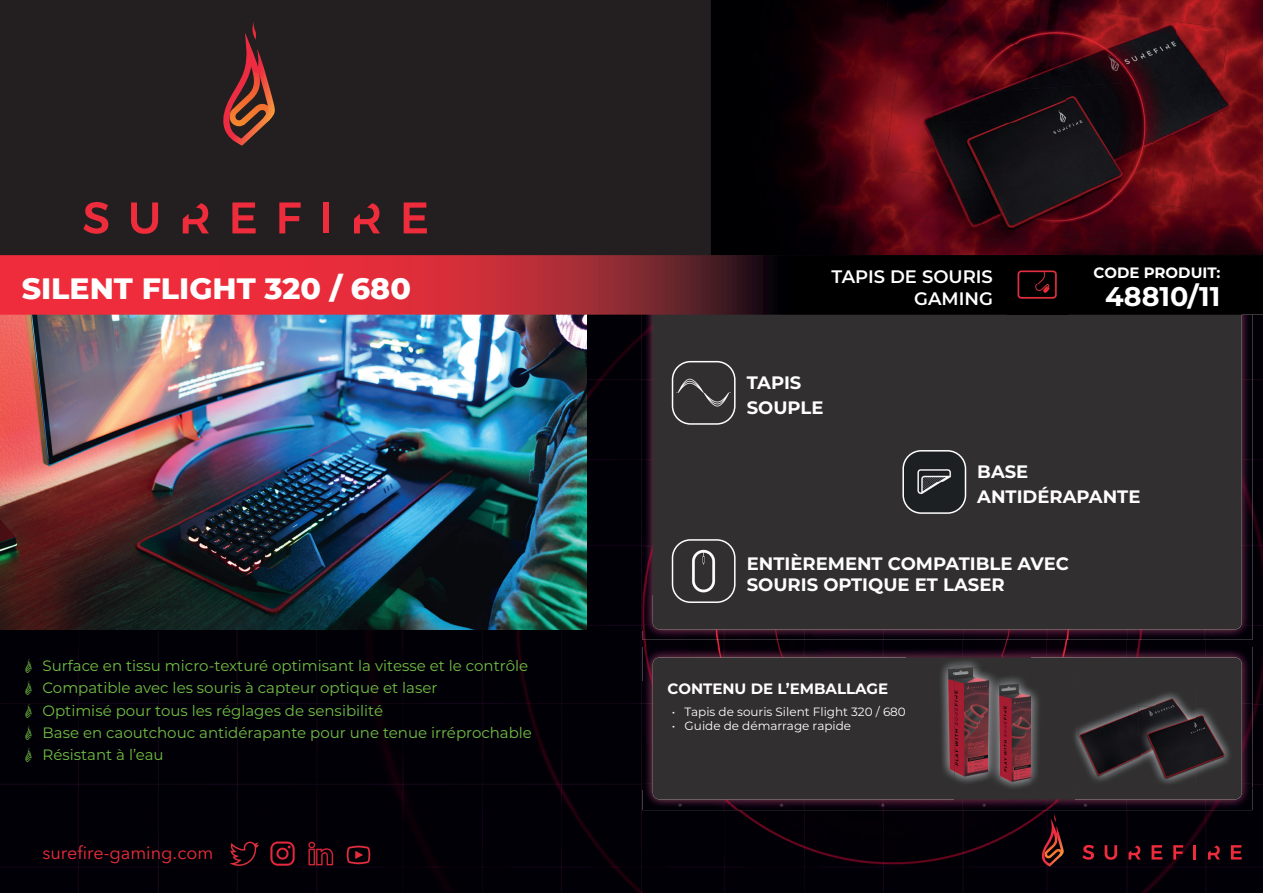
<style>
.page{position:relative;width:1263px;height:893px;background:#fff}
.page>*{position:absolute;margin:0;border:0;box-sizing:border-box;transform-origin:0 0}
.t1{font:800 30px "Montserrat";color:#fff}
.t2{font:700 27px "Montserrat";color:#fff}
.t3{font:700 18px/25.5px "Montserrat";color:#fff}
.t4{font:18px "Avenir Next LT Pro";color:#ee2c3b}
.t5{font:600 18px/21.6px "Montserrat";color:#fff;text-align:right}
.t6{font:15px/22.2px "Montserrat";color:#71bf44}
.t7{font:700 15px "Montserrat";color:#fff}
.t8{font:12px "Montserrat";color:#fff}
</style>
<div class="page">
<div style="left:0;top:789px;width:1263px;height:104px;background:#020007"></div>
<img style="left:1212px;top:315px;width:51px;height:474px">
<div style="left:0;top:631px;width:1212px;height:51px;background:#010006"></div>
<div style="left:0;top:682px;width:642px;height:107px;background:#010006"></div>
<img style="left:0;top:315px;width:642px;height:316px">
<svg style="left:0;top:0;width:911px;height:255px;background:#20191a"></svg>
<svg style="left:1042px;top:814px;width:22px;height:52px"></svg>
<svg style="left:1082px;top:845px;width:12px;height:15px"></svg>
<svg style="left:1104px;top:845px;width:13px;height:15px"></svg>
<svg style="left:1151px;top:845px;width:11px;height:14px"></svg>
<svg style="left:1173px;top:845px;width:10px;height:14px"></svg>
<hr style="left:1193px;top:845px;width:3px;height:14px;background:#ee2c3b">
<svg style="left:1231px;top:845px;width:11px;height:14px"></svg>
<svg style="left:1128px;top:845px;width:13px;height:14px"></svg>
<svg style="left:1208px;top:845px;width:12px;height:14px"></svg>
<img style="left:304px;top:838px;width:34px;height:31px">
<img style="left:266px;top:837px;width:33px;height:32px">
<img style="left:227px;top:837px;width:34px;height:32px">
<svg style="left:83px;top:202px;width:25px;height:32px"></svg>
<svg style="left:131px;top:202px;width:27px;height:32px"></svg>
<svg style="left:232px;top:202px;width:24px;height:31px"></svg>
<svg style="left:279px;top:202px;width:22px;height:31px"></svg>
<div style="left:323px;top:202px;width:6px;height:31px;background:#ee2c3b"></div>
<svg style="left:404px;top:202px;width:23px;height:31px"></svg>
<svg style="left:183px;top:203px;width:26px;height:30px"></svg>
<svg style="left:354px;top:203px;width:26px;height:30px"></svg>
<svg style="left:222px;top:21px;width:54px;height:125px;background:#5e2d27"></svg>
<img style="left:342px;top:838px;width:34px;height:31px">
<img style="left:642px;top:647px;width:610px;height:163px">
<div style="left:653px;top:657px;width:589px;height:142px;background:#312f30;border-radius:7px"></div>
<img style="left:0;top:315px;width:586px;height:314px">
<img style="left:1018px;top:0;width:245px;height:50px">
<img style="left:1213px;top:50px;width:50px;height:205px">
<img style="left:1163px;top:202px;width:50px;height:53px">
<img style="left:911px;top:218px;width:252px;height:37px">
<img style="left:861px;top:151px;width:76px;height:67px">
<img style="left:1065px;top:209px;width:141px;height:44px">
<img style="left:1176px;top:22px;width:52px;height:180px">
<img style="left:868px;top:0;width:45px;height:152px">
<img style="left:1018px;top:1px;width:158px;height:61px">
<img style="left:913px;top:0;width:105px;height:34px">
<img style="left:884px;top:29px;width:54px;height:147px">
<img style="left:1153px;top:62px;width:54px;height:147px">
<img style="left:1100px;top:55px;width:53px;height:27px">
<img style="left:938px;top:34px;width:162px;height:53px">
<img style="left:906px;top:656px;width:125px;height:2px">
<img style="left:941px;top:660px;width:38px;height:119px">
<img style="left:955px;top:799px;width:119px;height:3px">
<img style="left:955px;top:667px;width:34px;height:116px">
<img style="left:999px;top:677px;width:40px;height:111px">
<img style="left:988px;top:674px;width:11px;height:109px">
<img style="left:939px;top:235px;width:126px;height:8px">
<img style="left:937px;top:193px;width:176px;height:42px">
<img style="left:1113px;top:199px;width:44px;height:33px">
<img style="left:932px;top:87px;width:134px;height:106px">
<img style="left:1066px;top:82px;width:90px;height:122px">
<img style="left:1074px;top:728px;width:5px;height:24px">
<img style="left:1079px;top:737px;width:59px;height:44px">
<img style="left:1079px;top:697px;width:77px;height:40px">
<img style="left:1156px;top:693px;width:31px;height:13px">
<img style="left:1138px;top:706px;width:65px;height:78px">
<img style="left:1142px;top:710px;width:87px;height:72px">
<img style="left:1202px;top:315px;width:50px;height:325px">
<img style="left:642px;top:594px;width:560px;height:46px">
<img style="left:642px;top:315px;width:11px;height:279px">
<div style="left:653px;top:302px;width:589px;height:327px;background:#312f30;border-radius:7px"></div>
<img style="left:675px;top:364px;width:58px;height:58px">
<div style="left:672px;top:361px;width:63px;height:64px;border:2px solid #fff;border-radius:18px"></div>
<img style="left:905px;top:451px;width:60px;height:62px">
<div style="left:902px;top:450px;width:64px;height:64px;border:2px solid #fff;border-radius:18px"></div>
<img style="left:672px;top:540px;width:63px;height:62px">
<div style="left:672px;top:539px;width:63px;height:64px;border:2px solid #fff;border-radius:18px"></div>
<svg style="left:0;top:255px;width:1263px;height:60px;background:#7b1b23"></svg>
<img style="left:1008px;top:254px;width:59px;height:61px">
<svg style="left:25px;top:658px;width:7px;height:15px"></svg>
<svg style="left:25px;top:680px;width:7px;height:15px"></svg>
<svg style="left:25px;top:703px;width:7px;height:15px"></svg>
<svg style="left:25px;top:725px;width:7px;height:15px"></svg>
<svg style="left:25px;top:747px;width:7px;height:15px"></svg>
<h1 class="t1" style="left:22px;top:266px;width:391px">SILENT FLIGHT 320 / 680</h1>
<p class="t6" style="left:43px;top:654px;width:491px">Surface en tissu micro-texturé optimisant la vitesse et le contrôle Compatible avec les souris à capteur optique et laser<br>Optimisé pour tous les réglages de sensibilité<br>Base en caoutchouc antidérapante pour une tenue irréprochable Résistant à l’eau</p>
<p class="t4" style="left:43px;top:842px;width:172px">surefire-gaming.com</p>
<p class="t5" style="left:831px;top:265px;width:163px">TAPIS DE SOURIS<br>GAMING</p>
<p class="t7" style="left:1093px;top:262px;width:128px">CODE PRODUIT:</p>
<h2 class="t2" style="left:1105px;top:277px;width:117px">48810/11</h2>
<p class="t3" style="left:747px;top:369px;width:78px">TAPIS<br>SOUPLE</p>
<p class="t3" style="left:977px;top:458px;width:165px">BASE<br>ANTIDÉRAPANTE</p>
<p class="t3" style="left:747px;top:552px;width:324px;line-height:21.6px">ENTIÈREMENT COMPATIBLE AVEC<br>SOURIS OPTIQUE ET LASER</p>
<p class="t7" style="left:668px;top:678px;width:222px">CONTENU DE L’EMBALLAGE</p>
<p class="t8" style="left:672px;top:703px;width:235px">• Tapis de souris Silent Flight 320 / 680</p>
<p class="t8" style="left:672px;top:717px;width:181px">• Guide de démarrage rapide</p>
</div>
